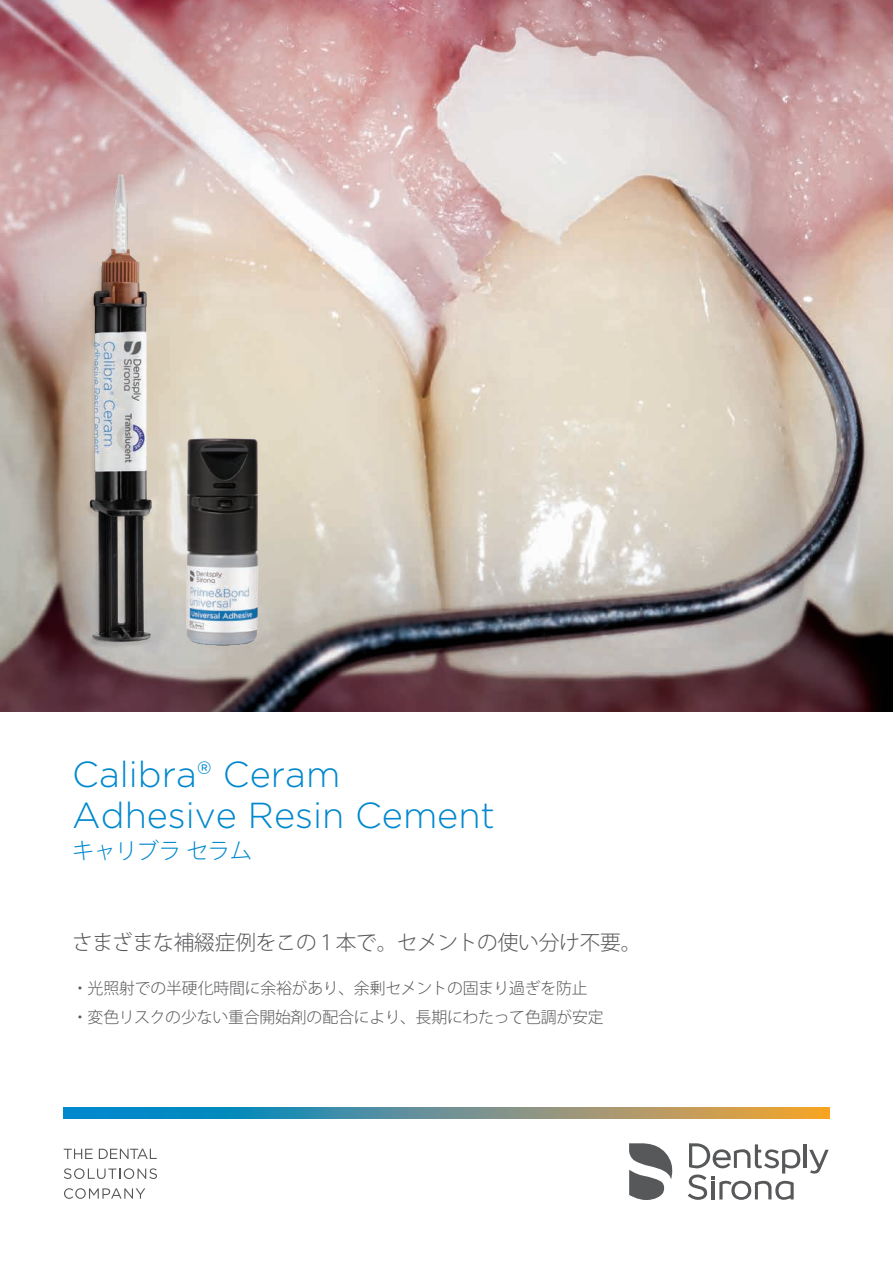
<style>
.page{position:relative;width:893px;height:1263px;background:#fff}
.page>*{position:absolute;margin:0;border:0;box-sizing:border-box;transform-origin:0 0}
.t1{font:300 36.15px "Gotham";color:#0088ce}
.t2{font:300 30.75px "Gotham";color:#0088ce}
.t3{font:300 22.35px "Koz Go Pro";letter-spacing:-.02em;color:#0088ce}
.t4{font:300 20.7px "Koz Go Pro";letter-spacing:-.015em;color:#57585a}
.t5{font:300 15.9px "Koz Go Pro";letter-spacing:-.015em;color:#57585a}
.t6{font:13.65px "Koz Go Pr 6 N";color:#57585a}
.t7{font:300 13.65px "Koz Go Pr 6 N";letter-spacing:-.02em;color:#0088ce}
</style>
<div class="page">
<img style="left:0;top:0;width:893px;height:711px">
<img style="left:419px;top:703px;width:474px;height:8px">
<svg style="left:629px;top:1143px;width:44px;height:57px"></svg>
<hr style="left:803px;top:1144px;width:3px;height:24px;background:#57585a">
<svg style="left:809px;top:1150px;width:20px;height:24px"></svg>
<svg style="left:688px;top:1143px;width:112px;height:57px"></svg>
<svg style="left:64px;top:1108px;width:765px;height:10px;background:#6a928d"></svg>
<svg style="left:64px;top:1149px;width:29px;height:10px"></svg>
<svg style="left:99px;top:1148px;width:58px;height:11px"></svg>
<svg style="left:64px;top:1168px;width:93px;height:11px"></svg>
<svg style="left:64px;top:1188px;width:81px;height:11px"></svg>
<img style="left:182px;top:437px;width:82px;height:210px">
<img style="left:71px;top:157px;width:99px;height:500px">
<h2 class="t2" style="left:138px;top:748px;width:107px">Calibra</h2>
<h2 class="t2" style="left:261px;top:748px;width:101px">Ceram</h2>
<p class="t1" style="left:72px;top:751px;width:269px">Calibra® Ceram</p>
<p class="t1" style="left:72px;top:793px;width:424px">Adhesive Resin Cement</p>
<p class="t7" style="left:138px;top:808px;width:112px">キャリブラ セラム</p>
<p class="t3" style="left:72px;top:836px;width:182px">キャリブラセラム</p>
<p class="t4" style="left:72px;top:929px;width:571px">さまざまな補綴症例をこの１本で。セメントの使い分け不要。</p>
<p class="t5" style="left:72px;top:977px;width:517px">・光照射での半硬化時間に余裕があり、余剰セメントの固まり過ぎを防止</p>
<p class="t5" style="left:72px;top:1007px;width:533px">・変色リスクの少ない重合開始剤の配合により、長期にわたって色調が安定</p>
<p class="t6" style="left:133px;top:933px;width:291px">・BPO/アミンフリーで長期にわたり色調が安定</p>
</div>
